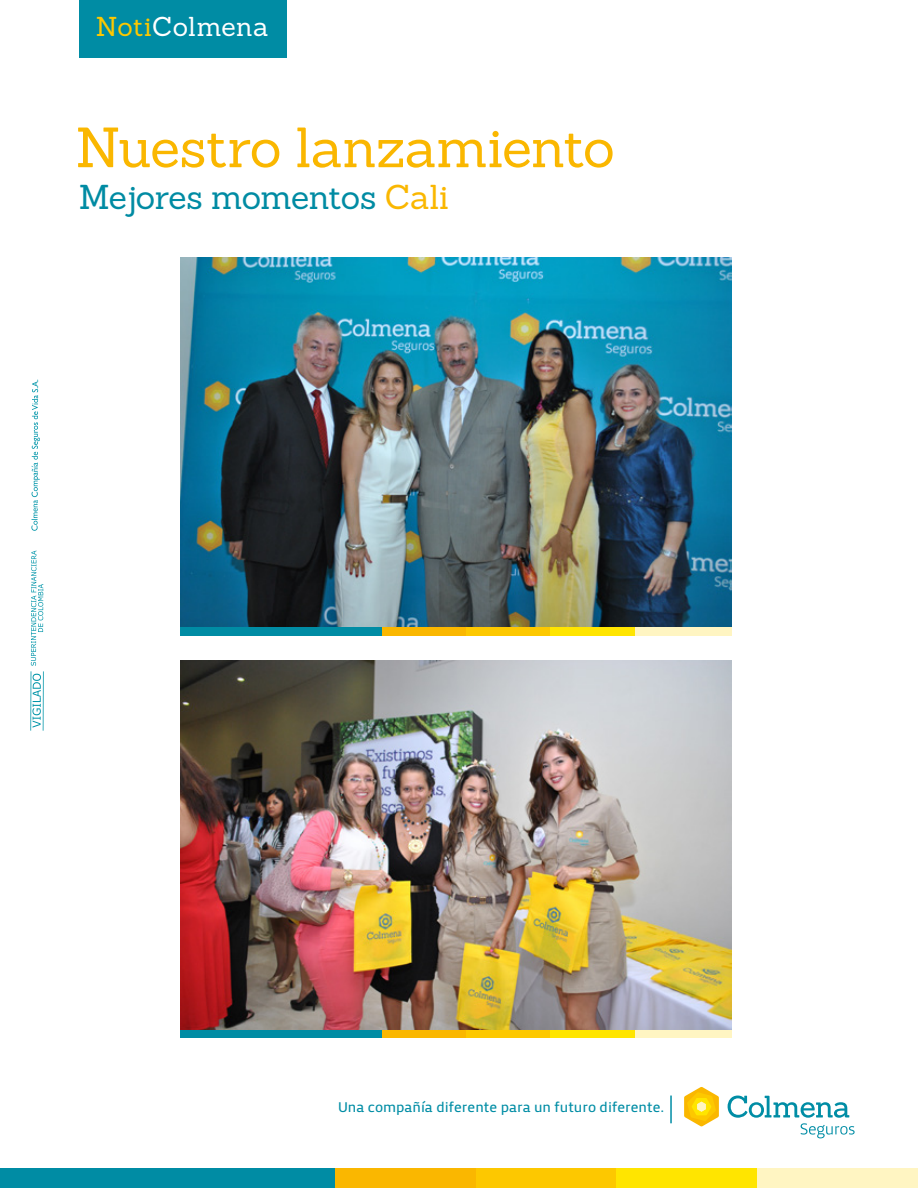
<style>
.page{position:relative;width:918px;height:1188px;background:#fff}
.page>*{position:absolute;margin:0;border:0;box-sizing:border-box;transform-origin:0 0}
.t1{font:55.2px "Sanchez";letter-spacing:-.015em;color:#fab700}
.t2{font:33.75px "Sanchez";letter-spacing:-.015em;color:#008ba3}
.t3{font:26.7px "Sanchez";letter-spacing:.01em;color:#fff}
.t4{font:14.55px "Priva Two Pro";color:#008da5}
.s1{color:#fdc800}
.s2{color:#fab700}
</style>
<div class="page">
<div style="left:476px;top:1169px;width:140px;height:19px;background:#fdc800"></div>
<div style="left:616px;top:1169px;width:141px;height:19px;background:#ffe500"></div>
<div style="left:757px;top:1169px;width:161px;height:19px;background:#fff5c2"></div>
<div style="left:335px;top:1169px;width:141px;height:19px;background:#fab700"></div>
<div style="left:0;top:1169px;width:335px;height:19px;background:#008ca4"></div>
<div style="left:466px;top:616px;width:85px;height:19px;background:#fdc800"></div>
<div style="left:551px;top:616px;width:84px;height:19px;background:#ffe500"></div>
<div style="left:635px;top:616px;width:97px;height:19px;background:#fff5c2"></div>
<div style="left:381px;top:616px;width:85px;height:19px;background:#fab700"></div>
<div style="left:180px;top:616px;width:201px;height:19px;background:#008ca4"></div>
<div style="left:466px;top:1019px;width:85px;height:19px;background:#fdc800"></div>
<div style="left:551px;top:1019px;width:84px;height:19px;background:#ffe500"></div>
<div style="left:635px;top:1019px;width:97px;height:19px;background:#fff5c2"></div>
<div style="left:381px;top:1019px;width:85px;height:19px;background:#fab700"></div>
<div style="left:180px;top:1019px;width:201px;height:19px;background:#008ca4"></div>
<img style="left:181px;top:257px;width:550px;height:369px">
<img style="left:181px;top:660px;width:550px;height:369px">
<svg style="left:31px;top:551px;width:12px;height:115px"></svg>
<svg style="left:32px;top:674px;width:9px;height:54px"></svg>
<hr style="left:30px;top:671px;width:1px;height:60px;background:#0095a9">
<hr style="left:43px;top:671px;width:1px;height:60px;background:#0095a9">
<svg style="left:31px;top:380px;width:9px;height:151px"></svg>
<svg style="left:728px;top:1096px;width:127px;height:42px"></svg>
<svg style="left:684px;top:1087px;width:35px;height:39px"></svg>
<hr style="left:670px;top:1096px;width:2px;height:27px;background:#008da5">
<div style="left:79px;top:0;width:208px;height:58px;background:#008ca4"></div>
<h3 class="t3" style="left:96px;top:9px;width:174px"><span class="s1">Noti</span>Colmena</h3>
<h1 class="t1" style="left:75px;top:112px;width:541px">Nuestro lanzamiento</h1>
<h2 class="t2" style="left:79px;top:175px;width:372px">Mejores momentos <span class="s2">Cali</span></h2>
<p class="t4" style="left:338px;top:1097px;width:328px">Una compañía diferente para un futuro diferente.</p>
</div>
